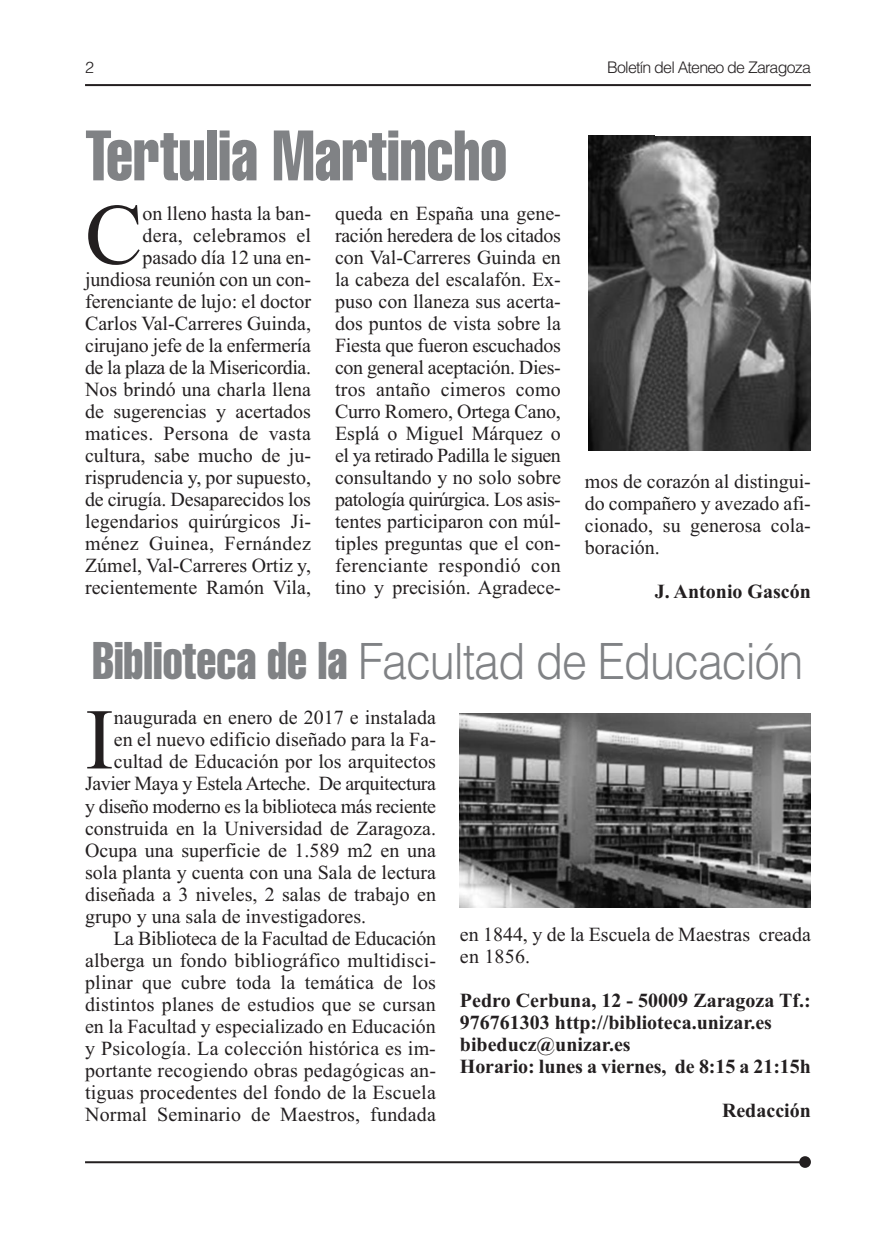
<style>
.page{position:relative;width:896px;height:1248px;background:#fff}
.page>*{position:absolute;margin:0;border:0;box-sizing:border-box;transform-origin:0 0}
.t1{font:86.4px "Times New Roman";color:#231f20}
.t2{font:extra-condensed 70px "Helvetica";color:#808285;scale:.9 1}
.t3{font:300 50px "Helvetica";letter-spacing:-.025em;color:#808285;scale:.9 1}
.t4{font:20px/22px "Times New Roman";color:#231f20;text-align:justify}
.t5{font:700 20px/22px "Times New Roman";color:#231f20}
.t6{font:20px "Times New Roman";letter-spacing:-.025em;color:#231f20}
.t7{font:20px "Times New Roman";letter-spacing:-.02em;color:#231f20}
.t8{font:300 16px "Helvetica";letter-spacing:-.05em;color:#231f20}
.s1{font-weight:400;font-stretch:extra-condensed;font-size:52px}
</style>
<div class="page">
<img style="left:588px;top:135px;width:223px;height:315px">
<hr style="left:85px;top:84px;width:726px;height:2px;background:#231f20">
<hr style="left:85px;top:1161px;width:716px;height:2px;background:#231f20">
<div style="left:799px;top:1156px;width:12px;height:11px;background:#231f20;border-radius:50%"></div>
<img style="left:459px;top:713px;width:352px;height:194px">
<p class="t8" style="left:85px;top:54px;width:10px">2</p>
<p class="t8" style="left:607px;top:54px;width:205px">Boletín del Ateneo de Zaragoza</p>
<h2 class="t2" style="left:85px;top:130px;width:470px">Tertulia Martincho</h2>
<h1 class="t1" style="left:85px;top:183px;width:59px">C</h1>
<p class="t4" style="left:85px;top:202px;width:227px;text-align:right">on lleno hasta la ban-<br>dera, celebramos el pasado día 12 una en&shy;jundiosa reunión con un con&shy;ferenciante de lujo: el doctor<br>Carlos Val-Carreres Guinda, cirujano jefe de la enfermería de la plaza de la Misericordia.<br>Nos brindó una charla llena de sugerencias y acertados matices. Persona de vasta cultura, sabe mucho de ju&shy;risprudencia y, por supuesto, de cirugía. Desaparecidos los legendarios quirúrgicos Ji&shy;ménez Guinea, Fernández<br>Zúmel, Val-Carreres Ortiz y, recientemente Ramón Vila,</p>
<p class="t4" style="left:335px;top:202px;width:227px">queda en España una gene&shy;ración heredera de los citados con Val-Carreres Guinda en la cabeza del escalafón. Ex&shy;puso con llaneza sus acerta&shy;dos puntos de vista sobre la Fiesta que fueron escuchados con general aceptación. Dies&shy;tros antaño cimeros como Curro Romero, Ortega Cano, Esplá o Miguel Márquez o el ya retirado Padilla le siguen consultando y no solo sobre patología quirúrgica. Los asis&shy;tentes participaron con múl&shy;tiples preguntas que el con&shy;ferenciante respondió con tino y precisión. Agradece-</p>
<p class="t4" style="left:585px;top:470px;width:227px">mos de corazón al distingui&shy;do compañero y avezado afi&shy;cionado, su generosa cola&shy;boración.</p>
<p class="t5" style="left:655px;top:580px;width:158px">J. Antonio Gascón</p>
<h3 class="t3" style="left:92px;top:618px;width:792px"><span class="s1">Biblioteca de la</span> Facultad de Educación</h3>
<h1 class="t1" style="left:85px;top:688px;width:30px">I</h1>
<p class="t4" style="left:114px;top:706px;width:324px">naugurada en enero de 2017 e instalada</p>
<p class="t4" style="left:114px;top:728px;width:324px">en el nuevo edificio diseñado para la Fa-</p>
<p class="t4" style="left:114px;top:750px;width:324px">cultad de Educación por los arquitectos</p>
<p class="t6" style="left:85px;top:771px;width:352px">Javier Maya y Estela Arteche. De arquitectura</p>
<p class="t6" style="left:85px;top:793px;width:352px">y diseño moderno es la biblioteca más reciente</p>
<p class="t4" style="left:85px;top:816px;width:352px">construida en la Universidad de Zaragoza.</p>
<p class="t4" style="left:85px;top:838px;width:352px">Ocupa una superficie de 1.589 m2 en una</p>
<p class="t4" style="left:85px;top:860px;width:352px">sola planta y cuenta con una Sala de lectura</p>
<p class="t4" style="left:85px;top:882px;width:352px">diseñada a 3 niveles, 2 salas de trabajo en</p>
<p class="t4" style="left:85px;top:904px;width:283px">grupo y una sala de investigadores.</p>
<p class="t7" style="left:113px;top:925px;width:324px">La Biblioteca de la Facultad de Educación</p>
<p class="t4" style="left:85px;top:948px;width:353px">alberga un fondo bibliográfico multidisci-</p>
<p class="t4" style="left:85px;top:970px;width:352px">plinar que cubre toda la temática de los</p>
<p class="t4" style="left:85px;top:992px;width:352px">distintos planes de estudios que se cursan</p>
<p class="t4" style="left:85px;top:1014px;width:352px">en la Facultad y especializado en Educación</p>
<p class="t4" style="left:85px;top:1036px;width:352px">y Psicología. La colección histórica es im-</p>
<p class="t4" style="left:85px;top:1058px;width:353px">portante recogiendo obras pedagógicas an-</p>
<p class="t4" style="left:85px;top:1080px;width:352px">tiguas procedentes del fondo de la Escuela</p>
<p class="t4" style="left:85px;top:1102px;width:352px">Normal Seminario de Maestros, fundada</p>
<p class="t4" style="left:460px;top:923px;width:352px">en 1844, y de la Escuela de Maestras creada en 1856.</p>
<p class="t5" style="left:460px;top:989px;width:352px">Pedro Cerbuna, 12 - 50009 Zaragoza Tf.:<br>976761303 http://biblioteca.unizar.es bibeducz@unizar.es<br>Horario: lunes a viernes, de 8:15 a 21:15h</p>
<p class="t5" style="left:722px;top:1099px;width:90px">Redacción</p>
</div>
